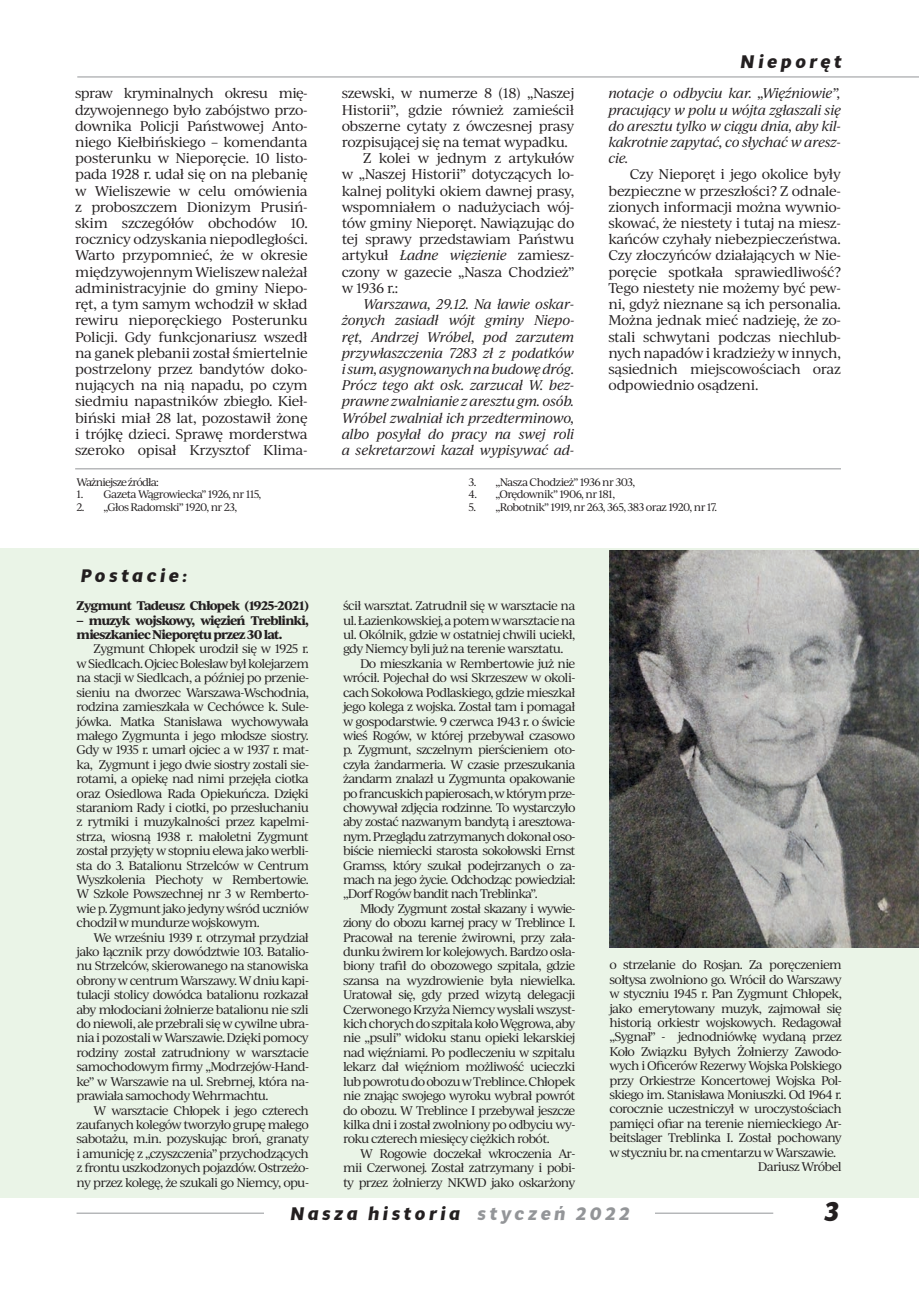
<style>
.page{position:relative;width:919px;height:1289px;background:#fff}
.page>*{position:absolute;margin:0;border:0;box-sizing:border-box;transform-origin:0 0}
.t1{font:italic 700 27px "Multi Display";color:#231f20}
.t2{font:italic 700 18px "Multi Display";letter-spacing:.2em;color:#231f20}
.t3{font:13.5px/16.2px "Ivy Journal";letter-spacing:-.03em;color:#231f20;text-align:justify}
.t4{font:italic 13.5px/16.2px "Ivy Journal";letter-spacing:-.03em;color:#231f20;text-align:justify}
.t5{font:12px/14.4px "Ivy Journal";letter-spacing:-.06em;color:#231f20;text-align:justify}
.t6{font:700 12px/14.4px "Ivy Journal";letter-spacing:-.07em;color:#231f20}
.t7{font:10.5px "Ivy Journal";letter-spacing:-.065em;color:#231f20}
.s1{font-style:italic}
.s2{color:#939598}
</style>
<div class="page">
<hr style="left:77px;top:1212px;width:696px;height:1px;background:#939598">
<div style="left:264px;top:1198px;width:390px;height:30px;background:#fff"></div>
<hr style="left:77px;top:77px;width:841px;height:1px;background:#939598">
<hr style="left:75px;top:468px;width:765px;height:1px;background:#939598">
<div style="left:0;top:549px;width:918px;height:649px;background:#eaf4e7"></div>
<img style="left:609px;top:550px;width:309px;height:397px">
<p class="t3" style="left:75px;top:85px;width:234px">spraw kryminalnych okresu mię&shy;dzywojennego było zabójstwo przo&shy;downika Policji Państwowej Anto&shy;niego Kiełbińskiego – komendanta posterunku w Nieporęcie. 10 listo&shy;pada 1928 r. udał się on na plebanię w Wieliszewie w celu omówienia z proboszczem Dionizym Prusiń&shy;skim szczegółów obchodów 10. rocznicy odzyskania niepodległości.<br>Warto przypomnieć, że w okresie międzywojennym Wieliszew należał administracyjnie do gminy Niepo&shy;ręt, a tym samym wchodził w skład rewiru nieporęckiego Posterunku Policji. Gdy funkcjonariusz wszedł na ganek plebanii został śmiertelnie postrzelony przez bandytów doko&shy;nujących na nią napadu, po czym siedmiu napastników zbiegło. Kieł&shy;biński miał 28 lat, pozostawił żonę i trójkę dzieci. Sprawę morderstwa szeroko opisał Krzysztof Klima-</p>
<p class="t3" style="left:342px;top:85px;width:234px">szewski, w numerze 8 (18) „Naszej</p>
<p class="t3" style="left:342px;top:101px;width:234px">Historii”, gdzie również zamieścił</p>
<p class="t3" style="left:342px;top:117px;width:234px">obszerne cytaty z ówczesnej prasy</p>
<p class="t3" style="left:342px;top:133px;width:228px">rozpisującej się na temat wypadku.</p>
<p class="t3" style="left:363px;top:149px;width:213px">Z kolei w jednym z artykułów</p>
<p class="t3" style="left:342px;top:166px;width:234px">w „Naszej Historii” dotyczących lo-</p>
<p class="t3" style="left:342px;top:182px;width:234px">kalnej polityki okiem dawnej prasy,</p>
<p class="t3" style="left:342px;top:198px;width:234px">wspomniałem o nadużyciach wój-</p>
<p class="t3" style="left:342px;top:214px;width:234px">tów gminy Nieporęt. Nawiązując do</p>
<p class="t3" style="left:342px;top:230px;width:234px">tej sprawy przedstawiam Państwu</p>
<p class="t3" style="left:342px;top:247px;width:234px">artykuł <span class="s1">Ładne więzienie</span> zamiesz-</p>
<p class="t3" style="left:342px;top:263px;width:234px">czony w gazecie „Nasza Chodzież”</p>
<p class="t3" style="left:342px;top:279px;width:58px">w 1936 r.:</p>
<p class="t4" style="left:342px;top:295px;width:234px;text-indent:21px">Warszawa, 29.12. Na ławie oskar&shy;żonych zasiadł wójt gminy Niepo&shy;ręt, Andrzej Wróbel, pod zarzutem przywłaszczenia 7283 zł z podatków i sum, asygnowanych na budowę dróg.<br>Prócz tego akt osk. zarzucał W. bez&shy;prawne zwalnianie z aresztu gm. osób.<br>Wróbel zwalniał ich przedterminowo, albo posyłał do pracy na swej roli a sekretarzowi kazał wypisywać ad-</p>
<h2 class="t2" style="left:740px;top:49px;width:102px">Nieporęt</h2>
<p class="t4" style="left:608px;top:85px;width:234px">notacje o odbyciu kar. „Więźniowie”, pracujący w polu u wójta zgłaszali się do aresztu tylko w ciągu dnia, aby kil&shy;kakrotnie zapytać, co słychać w aresz&shy;cie.</p>
<p class="t3" style="left:608px;top:166px;width:234px;text-indent:21px">Czy Nieporęt i jego okolice były bezpieczne w przeszłości? Z odnale&shy;zionych informacji można wywnio&shy;skować, że niestety i tutaj na miesz&shy;kańców czyhały niebezpieczeństwa.<br>Czy złoczyńców działających w Nie&shy;poręcie spotkała sprawiedliwość?<br>Tego niestety nie możemy być pew&shy;ni, gdyż nieznane są ich personalia.<br>Można jednak mieć nadzieję, że zo&shy;stali schwytani podczas niechlub&shy;nych napadów i kradzieży w innych, sąsiednich miejscowościach oraz odpowiednio osądzeni.</p>
<p class="t7" style="left:77px;top:474px;width:84px">Ważniejsze źródła:</p>
<p class="t7" style="left:77px;top:487px;width:186px">1. Gazeta Wągrowiecka” 1926, nr 115,</p>
<p class="t7" style="left:77px;top:499px;width:162px">2. „Głos Radomski” 1920, nr 23,</p>
<h2 class="t2" style="left:81px;top:563px;width:107px">Postacie:</h2>
<p class="t6" style="left:77px;top:598px;width:234px">Zygmunt Tadeusz Chłopek (1925-2021)</p>
<p class="t6" style="left:77px;top:612px;width:234px">– muzyk wojskowy, więzień Treblinki, mieszkaniec Nieporętu przez 30 lat.</p>
<p class="t5" style="left:77px;top:641px;width:234px;text-indent:17px">Zygmunt Chłopek urodził się w 1925 r. w Siedlcach. Ojciec Bolesław był kolejarzem na stacji w Siedlcach, a później po przenie&shy;sieniu na dworzec Warszawa-Wschodnia, rodzina zamieszkała w Cechówce k. Sule&shy;jówka. Matka Stanisława wychowywała małego Zygmunta i jego młodsze siostry.<br>Gdy w 1935 r. umarł ojciec a w 1937 r. mat&shy;ka, Zygmunt i jego dwie siostry zostali sie&shy;rotami, a opiekę nad nimi przejęła ciotka oraz Osiedlowa Rada Opiekuńcza. Dzięki staraniom Rady i ciotki, po przesłuchaniu z rytmiki i muzykalności przez kapelmi&shy;strza, wiosną 1938 r. małoletni Zygmunt został przyjęty w stopniu elewa jako werbli&shy;sta do 3. Batalionu Strzelców w Centrum Wyszkolenia Piechoty w Rembertowie.<br>W Szkole Powszechnej nr 3 w Remberto&shy;wie p. Zygmunt jako jedyny wśród uczniów chodził w mundurze wojskowym.</p>
<p class="t5" style="left:77px;top:929px;width:234px;text-indent:17px">We wrześniu 1939 r. otrzymał przydział jako łącznik przy dowództwie 103. Batalio&shy;nu Strzelców, skierowanego na stanowiska obrony w centrum Warszawy. W dniu kapi&shy;tulacji stolicy dowódca batalionu rozkazał aby młodociani żołnierze batalionu nie szli do niewoli, ale przebrali się w cywilne ubra&shy;nia i pozostali w Warszawie. Dzięki pomocy rodziny został zatrudniony w warsztacie samochodowym firmy „Modrzejów-Hand&shy;ke” w Warszawie na ul. Srebrnej, która na&shy;prawiała samochody Wehrmachtu.</p>
<p class="t5" style="left:77px;top:1102px;width:234px;text-indent:17px">W warsztacie Chłopek i jego czterech zaufanych kolegów tworzyło grupę małego sabotażu, m.in. pozyskując broń, granaty i amunicję z „czyszczenia” przychodzących z frontu uszkodzonych pojazdów. Ostrzeżo&shy;ny przez kolegę, że szukali go Niemcy, opu-</p>
<p class="t7" style="left:468px;top:474px;width:168px">3. „Nasza Chodzież” 1936 nr 303,</p>
<p class="t7" style="left:468px;top:487px;width:148px">4. „Orędownik” 1906, nr 181,</p>
<p class="t7" style="left:468px;top:499px;width:250px">5. „Robotnik” 1919, nr 263, 365, 383 oraz 1920, nr 17.</p>
<p class="t5" style="left:343px;top:598px;width:234px">ścił warsztat. Zatrudnił się w warsztacie na ul. Łazienkowskiej, a potem w warsztacie na ul. Okólnik, gdzie w ostatniej chwili uciekł, gdy Niemcy byli już na terenie warsztatu.</p>
<p class="t5" style="left:343px;top:655px;width:234px;text-indent:17px">Do mieszkania w Rembertowie już nie wrócił. Pojechał do wsi Skrzeszew w okoli&shy;cach Sokołowa Podlaskiego, gdzie mieszkał jego kolega z wojska. Został tam i pomagał w gospodarstwie. 9 czerwca 1943 r. o świcie wieś Rogów, w której przebywał czasowo p. Zygmunt, szczelnym pierścieniem oto&shy;czyła żandarmeria. W czasie przeszukania żandarm znalazł u Zygmunta opakowanie po francuskich papierosach, w którym prze&shy;chowywał zdjęcia rodzinne. To wystarczyło aby zostać nazwanym bandytą i aresztowa&shy;nym. Przeglądu zatrzymanych dokonał oso&shy;biście niemiecki starosta sokołowski Ernst Gramss, który szukał podejrzanych o za&shy;mach na jego życie. Odchodząc powiedział: „Dorf Rogów bandit nach Treblinka”.</p>
<p class="t5" style="left:343px;top:900px;width:234px;text-indent:17px">Młody Zygmunt został skazany i wywie&shy;ziony do obozu karnej pracy w Treblince I.<br>Pracował na terenie żwirowni, przy zała&shy;dunku żwirem lor kolejowych. Bardzo osła&shy;biony trafił do obozowego szpitala, gdzie szansa na wyzdrowienie była niewielka.<br>Uratował się, gdy przed wizytą delegacji Czerwonego Krzyża Niemcy wysłali wszyst&shy;kich chorych do szpitala koło Węgrowa, aby nie „psuli” widoku stanu opieki lekarskiej nad więźniami. Po podleczeniu w szpitalu lekarz dał więźniom możliwość ucieczki lub powrotu do obozu w Treblince. Chłopek nie znając swojego wyroku wybrał powrót do obozu. W Treblince I przebywał jeszcze kilka dni i został zwolniony po odbyciu wy&shy;roku czterech miesięcy ciężkich robót.</p>
<p class="t5" style="left:343px;top:1145px;width:234px;text-indent:17px">W Rogowie doczekał wkroczenia Ar&shy;mii Czerwonej. Został zatrzymany i pobi&shy;ty przez żołnierzy NKWD jako oskarżony</p>
<p class="t5" style="left:609px;top:957px;width:234px">o strzelanie do Rosjan. Za poręczeniem</p>
<p class="t5" style="left:609px;top:971px;width:234px">sołtysa zwolniono go. Wrócił do Warszawy</p>
<p class="t5" style="left:609px;top:985px;width:234px">w styczniu 1945 r. Pan Zygmunt Chłopek,</p>
<p class="t5" style="left:609px;top:1000px;width:234px">jako emerytowany muzyk, zajmował się</p>
<p class="t5" style="left:609px;top:1014px;width:234px">historią orkiestr wojskowych. Redagował</p>
<p class="t5" style="left:609px;top:1029px;width:234px">„Sygnał” - jednodniówkę wydaną przez</p>
<p class="t5" style="left:609px;top:1043px;width:234px">Koło Związku Byłych Żołnierzy Zawodo-</p>
<p class="t5" style="left:609px;top:1057px;width:234px">wych i Oficerów Rezerwy Wojska Polskiego</p>
<p class="t5" style="left:609px;top:1072px;width:234px">przy Orkiestrze Koncertowej Wojska Pol-</p>
<p class="t5" style="left:609px;top:1086px;width:234px">skiego im. Stanisława Moniuszki. Od 1964 r.</p>
<p class="t5" style="left:609px;top:1101px;width:234px">corocznie uczestniczył w uroczystościach</p>
<p class="t5" style="left:609px;top:1115px;width:234px">pamięci ofiar na terenie niemieckiego Ar-</p>
<p class="t5" style="left:609px;top:1129px;width:234px">beitslager Treblinka I. Został pochowany</p>
<p class="t5" style="left:609px;top:1144px;width:228px">w styczniu br. na cmentarzu w Warszawie.</p>
<p class="t5" style="left:757px;top:1158px;width:85px">Dariusz Wróbel</p>
<h2 class="t2" style="left:290px;top:1201px;width:341px">Nasza historia <span class="s2">styczeń 2022</span></h2>
<h1 class="t1" style="left:824px;top:1192px;width:16px">3</h1>
</div>
